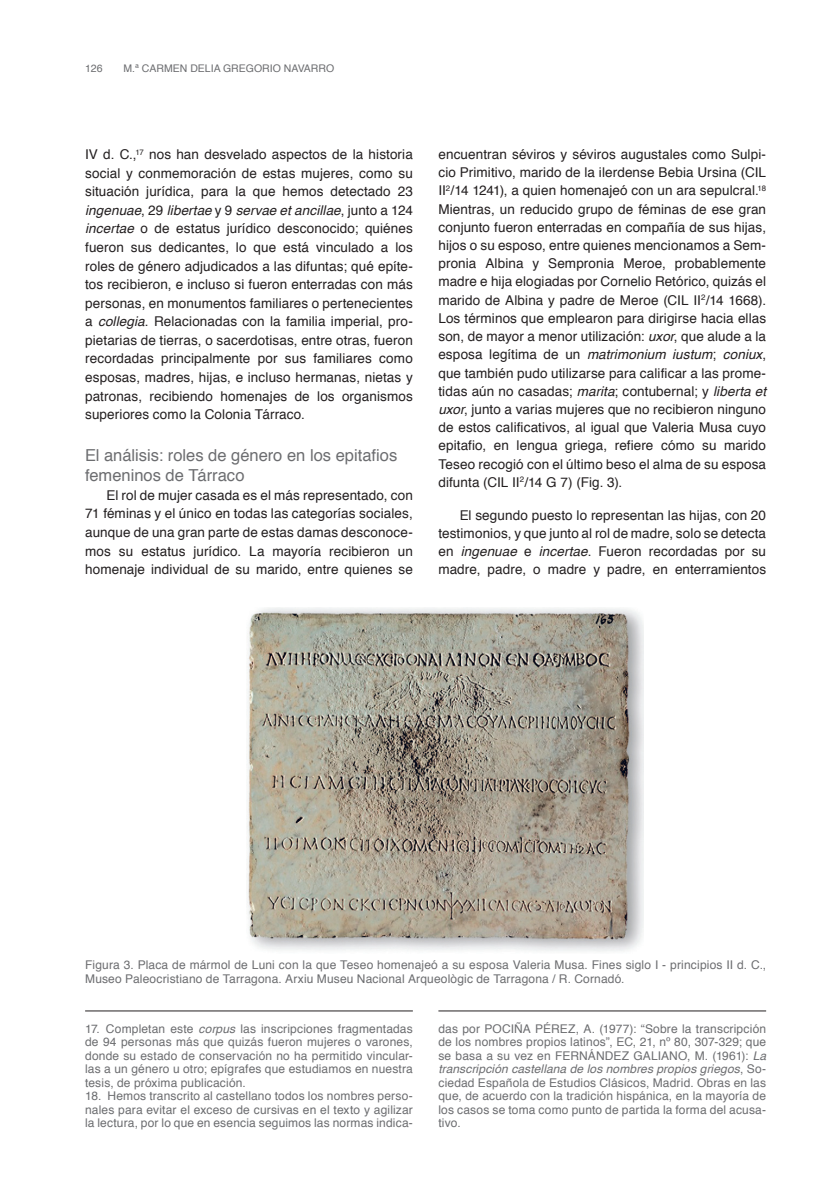
<style>
.page{position:relative;width:830px;height:1191px;background:#fff}
.page>*{position:absolute;margin:0;border:0;box-sizing:border-box;transform-origin:0 0}
.t1{font:16.5px/20.4px "Helvetica";color:#6c6d70}
.t2{font:13.5px/18.1px "Helvetica";letter-spacing:.005em;color:#231f20;text-align:justify}
.t3{font:12px/13.5px "Helvetica";letter-spacing:.01em;color:#6c6d70;text-align:justify}
.t4{font:10.5px "Helvetica";color:#6c6d70}
.s1{font-style:italic}
</style>
<div class="page">
<hr style="left:85px;top:1010px;width:327px;height:1px;background:#231f20">
<hr style="left:438px;top:1010px;width:327px;height:1px;background:#231f20">
<img style="left:247px;top:608px;width:395px;height:344px">
<p class="t4" style="left:85px;top:64px;width:19px">126</p>
<p class="t4" style="left:123px;top:64px;width:212px">M.ª CARMEN DELIA GREGORIO NAVARRO</p>
<p class="t2" style="left:85px;top:146px;width:329px;line-height:18.6px">IV d. C.,<sup>17</sup> nos han desvelado aspectos de la historia social y conmemoración de estas mujeres, como su situación jurídica, para la que hemos detectado 23 <span class="s1">ingenuae</span>, 29 <span class="s1">libertae</span> y 9 <span class="s1">servae et ancillae</span>, junto a 124 <span class="s1">incertae</span> o de estatus jurídico desconocido; quiénes fueron sus dedicantes, lo que está vinculado a los roles de género adjudicados a las difuntas; qué epíte&shy;tos recibieron, e incluso si fueron enterradas con más personas, en monumentos familiares o pertenecientes a <span class="s1">collegia</span>. Relacionadas con la familia imperial, pro&shy;pietarias de tierras, o sacerdotisas, entre otras, fueron recordadas principalmente por sus familiares como esposas, madres, hijas, e incluso hermanas, nietas y patronas, recibiendo homenajes de los organismos superiores como la Colonia Tárraco.</p>
<p class="t1" style="left:85px;top:446px;width:313px">El análisis: roles de género en los epitafios femeninos de Tárraco</p>
<p class="t2" style="left:85px;top:487px;width:329px;line-height:18.6px;text-indent:21px">El rol de mujer casada es el más representado, con 71 féminas y el único en todas las categorías sociales, aunque de una gran parte de estas damas desconoce&shy;mos su estatus jurídico. La mayoría recibieron un homenaje individual de su marido, entre quienes se</p>
<p class="t2" style="left:438px;top:146px;width:329px">encuentran séviros y séviros augustales como Sulpi&shy;cio Primitivo, marido de la ilerdense Bebia Ursina (CIL II<sup>2</sup>/14 1241), a quien homenajeó con un ara sepulcral.<sup>18<br></sup>Mientras, un reducido grupo de féminas de ese gran conjunto fueron enterradas en compañía de sus hijas, hijos o su esposo, entre quienes mencionamos a Sem&shy;pronia Albina y Sempronia Meroe, probablemente madre e hija elogiadas por Cornelio Retórico, quizás el marido de Albina y padre de Meroe (CIL II<sup>2</sup>/14 1668).<br>Los términos que emplearon para dirigirse hacia ellas son, de mayor a menor utilización: <span class="s1">uxor</span>, que alude a la esposa legítima de un <span class="s1">matrimonium iustum</span>; <span class="s1">coniux</span>, que también pudo utilizarse para calificar a las prome&shy;tidas aún no casadas; <span class="s1">marita</span>; contubernal; y <span class="s1">liberta et uxor</span>, junto a varias mujeres que no recibieron ninguno de estos calificativos, al igual que Valeria Musa cuyo epitafio, en lengua griega, refiere cómo su marido Teseo recogió con el último beso el alma de su esposa difunta (CIL II<sup>2</sup>/14 G 7) (Fig. 3).</p>
<p class="t2" style="left:438px;top:507px;width:329px;text-indent:21px">El segundo puesto lo representan las hijas, con 20 testimonios, y que junto al rol de madre, solo se detecta en <span class="s1">ingenuae</span> e <span class="s1">incertae</span>. Fueron recordadas por su madre, padre, o madre y padre, en enterramientos</p>
<p class="t3" style="left:85px;top:958px;width:682px;line-height:14.4px">Figura 3. Placa de mármol de Luni con la que Teseo homenajeó a su esposa Valeria Musa. Fines siglo I - principios II d. C.,<br>Museo Paleocristiano de Tarragona. Arxiu Museu Nacional Arqueològic de Tarragona / R. Cornadó.</p>
<p class="t3" style="left:85px;top:1022px;width:329px">17. Completan este <span class="s1">corpus</span> las inscripciones fragmentadas de 94 personas más que quizás fueron mujeres o varones, donde su estado de conservación no ha permitido vincular&shy;las a un género u otro; epígrafes que estudiamos en nuestra tesis, de próxima publicación.</p>
<p class="t3" style="left:85px;top:1090px;width:329px">18. Hemos transcrito al castellano todos los nombres perso&shy;nales para evitar el exceso de cursivas en el texto y agilizar la lectura, por lo que en esencia seguimos las normas indica-</p>
<p class="t3" style="left:438px;top:1022px;width:329px">das por POCIÑA PÉREZ, A. (1977): “Sobre la transcripción de los nombres propios latinos”, EC, 21, nº 80, 307-329; que se basa a su vez en FERNÁNDEZ GALIANO, M. (1961): <span class="s1">La transcripción castellana de los nombres propios griegos</span>, So&shy;ciedad Española de Estudios Clásicos, Madrid. Obras en las que, de acuerdo con la tradición hispánica, en la mayoría de los casos se toma como punto de partida la forma del acusa&shy;tivo.</p>
</div>
